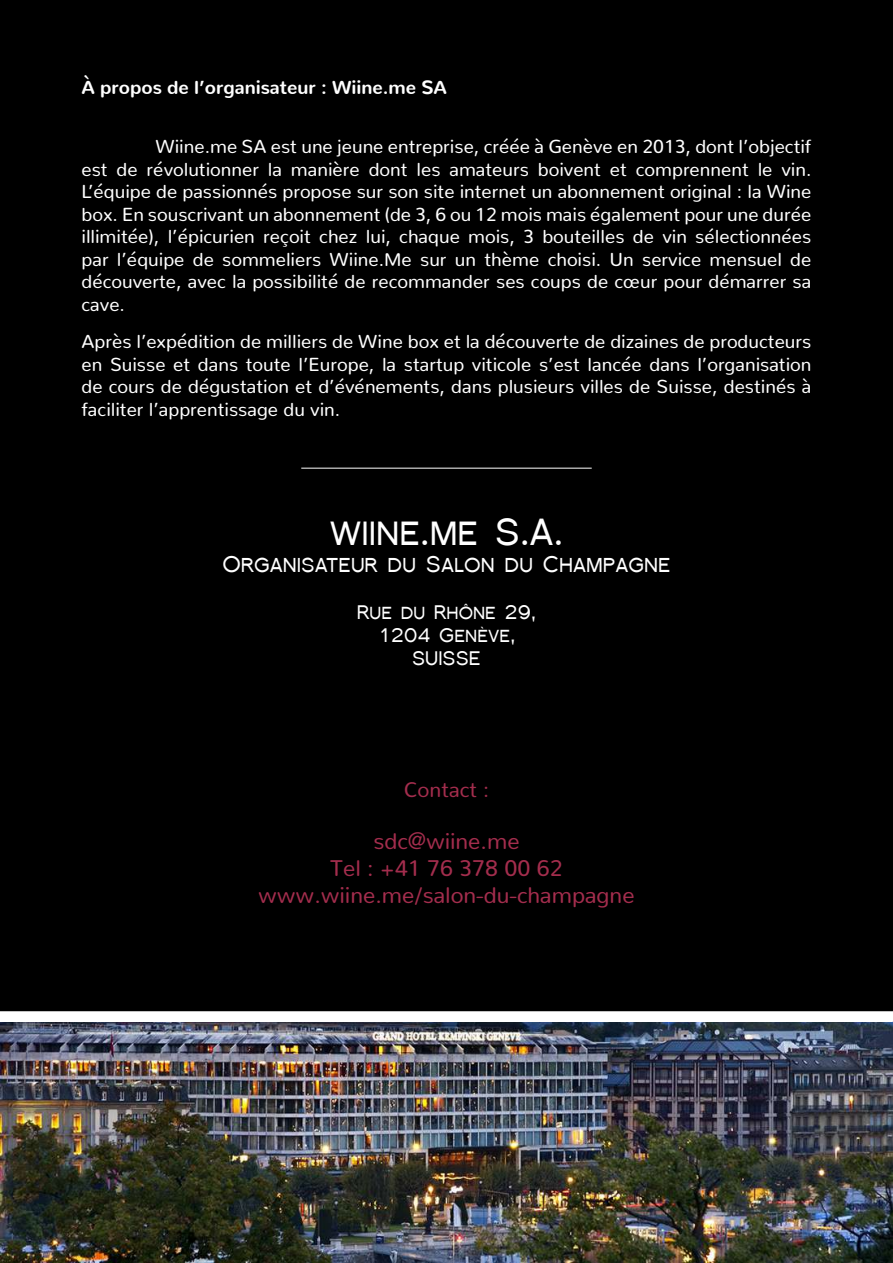
<style>
.page{position:relative;width:893px;height:1263px;background:#000}
.page>*{position:absolute;margin:0;border:0;box-sizing:border-box;transform-origin:0 0}
.t1{font:37.5px "Florencesans SC";color:#fff}
.t2{font:22.5px/27px "Nunito";color:#a32d4d;text-align:center}
.t3{font:22.5px "Florencesans SC";color:#fff}
.t4{font:21px "Nunito";color:#a32d4d}
.t5{font:19.5px/23.4px "Florencesans SC";color:#fff;text-align:center}
.t6{font:18.75px/22.5px "Nunito";color:#fff;text-align:justify}
.t7{font:800 18.75px "Nunito";color:#fff}
</style>
<div class="page">
<img style="left:0;top:1022px;width:893px;height:241px">
<div style="left:1px;top:1012px;width:891px;height:9px;background:#fff"></div>
<div style="left:0;top:1011px;width:893px;height:11px;border:2px solid #fff"></div>
<hr style="left:301px;top:468px;width:291px;height:1px;background:#fff">
<p class="t7" style="left:82px;top:70px;width:367px">À propos de l’organisateur : Wiine.me SA</p>
<p class="t6" style="left:82px;top:133px;width:731px;text-indent:74px">Wiine.me SA est une jeune entreprise, créée à Genève en 2013, dont l’objectif est de révolutionner la manière dont les amateurs boivent et comprennent le vin.<br>L’équipe de passionnés propose sur son site internet un abonnement original : la Wine box. En souscrivant un abonnement (de 3, 6 ou 12 mois mais également pour une durée illimitée), l’épicurien reçoit chez lui, chaque mois, 3 bouteilles de vin sélectionnées par l’équipe de sommeliers Wiine.Me sur un thème choisi. Un service mensuel de découverte, avec la possibilité de recommander ses coups de cœur pour démarrer sa cave.</p>
<p class="t6" style="left:82px;top:328px;width:731px">Après l’expédition de milliers de Wine box et la découverte de dizaines de producteurs en Suisse et dans toute l’Europe, la startup viticole s’est lancée dans l’organisation de cours de dégustation et d’événements, dans plusieurs villes de Suisse, destinés à faciliter l’apprentissage du vin.</p>
<h1 class="t1" style="left:330px;top:512px;width:235px">wiine.me S.A.</h1>
<p class="t3" style="left:222px;top:552px;width:450px">Organisateur du Salon du Champagne</p>
<p class="t5" style="left:357px;top:600px;width:181px">Rue du Rhône 29,<br>1204 Genève,<br>SUISSE</p>
<p class="t4" style="left:404px;top:771px;width:87px">Contact :</p>
<p class="t2" style="left:258px;top:825px;width:378px">sdc@wiine.me<br>Tel : +41 76 378 00 62 www.wiine.me/salon-du-champagne</p>
</div>
